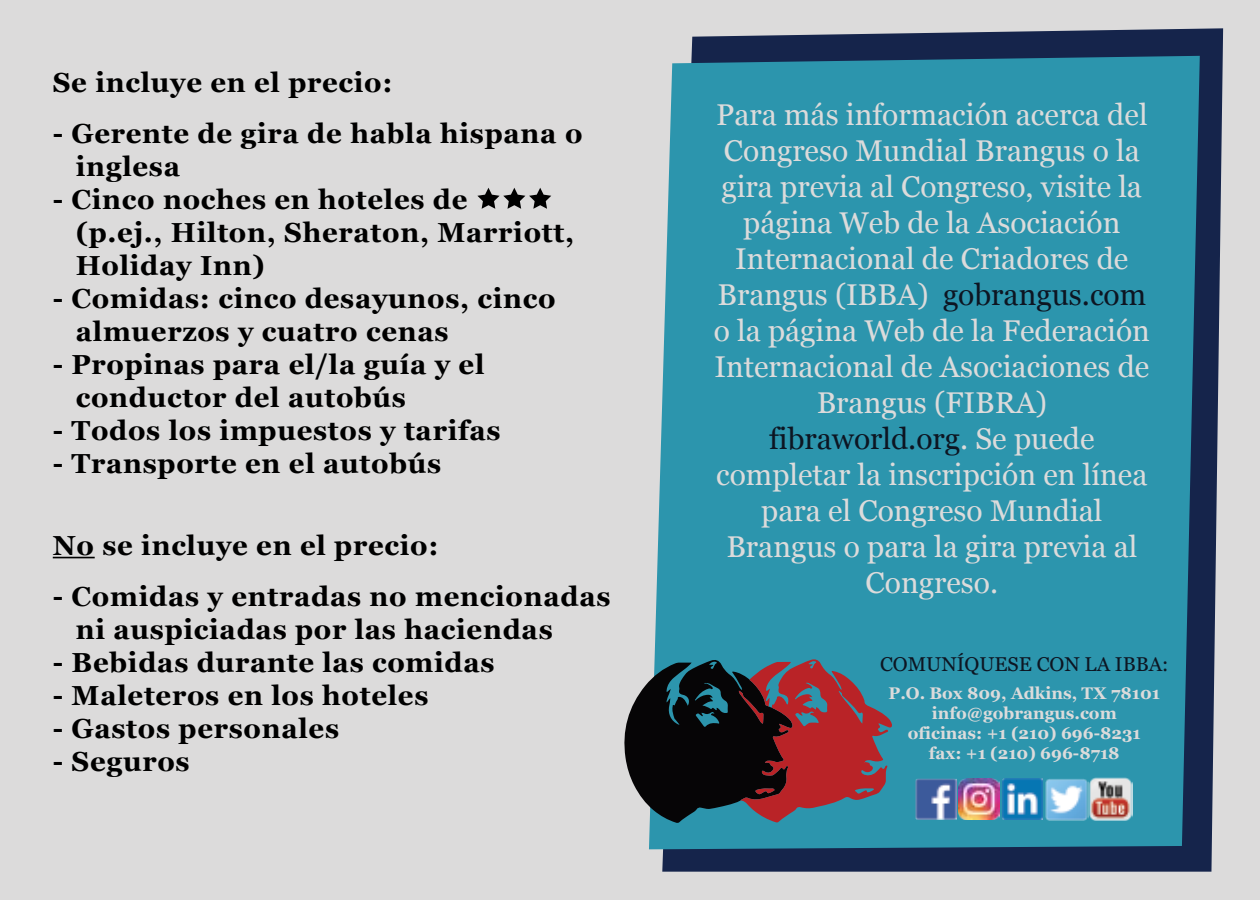
<style>
.page{position:relative;width:1260px;height:900px;background:#dcdbdb}
.page>*{position:absolute;margin:0;border:0;box-sizing:border-box;transform-origin:0 0}
.t1{font:30px/36px "Georgia";color:#dcdbdb;text-align:center}
.t2{font:700 27.5px/33px "Georgia";letter-spacing:.025em;color:#000}
.t3{font:20px "Georgia";color:#0d1522}
.t4{font:700 16.75px/20.2px "Georgia";color:#dcdbdb;text-align:center}
.s1{color:#0d1522}
</style>
<div class="page">
<hr style="left:53px;top:557px;width:42px;height:1px;background:#000">
<svg style="left:662px;top:28px;width:561px;height:844px;fill:#15244b"></svg>
<div style="left:649px;top:56px;width:551px;height:793px;background:#2c95ad"></div>
<svg style="left:624px;top:659px;width:268px;height:164px;background:#4f3a41"></svg>
<img style="left:916px;top:779px;width:40px;height:41px">
<img style="left:959px;top:779px;width:40px;height:41px">
<img style="left:1002px;top:779px;width:41px;height:41px">
<img style="left:1045px;top:777px;width:88px;height:45px">
<svg style="left:477px;top:188px;width:74px;height:21px"></svg>
<p class="t2" style="left:53px;top:64px;width:341px">Se incluye en el precio:</p>
<p class="t2" style="left:76px;top:115px;width:508px;text-indent:-23px">- Gerente de gira de habla hispana o inglesa</p>
<p class="t2" style="left:76px;top:181px;width:500px;text-indent:-23px">- Cinco noches en hoteles de<br>(p.ej., Hilton, Sheraton, Marriott,<br>Holiday Inn)</p>
<p class="t2" style="left:76px;top:280px;width:481px;text-indent:-23px">- Comidas: cinco desayunos, cinco almuerzos y cuatro cenas</p>
<p class="t2" style="left:76px;top:346px;width:410px;text-indent:-23px">- Propinas para el/la guía y el conductor del autobús</p>
<p class="t2" style="left:53px;top:412px;width:449px">- Todos los impuestos y tarifas</p>
<p class="t2" style="left:53px;top:445px;width:390px">- Transporte en el autobús</p>
<p class="t2" style="left:53px;top:528px;width:387px">No se incluye en el precio:</p>
<p class="t2" style="left:76px;top:579px;width:536px;text-indent:-23px">- Comidas y entradas no mencionadas ni auspiciadas por las haciendas</p>
<p class="t2" style="left:53px;top:645px;width:443px">- Bebidas durante las comidas</p>
<p class="t2" style="left:53px;top:678px;width:377px">- Maleteros en los hoteles</p>
<p class="t2" style="left:53px;top:711px;width:288px">- Gastos personales</p>
<p class="t2" style="left:53px;top:744px;width:138px">- Seguros</p>
<p class="t1" style="left:714px;top:96px;width:438px">Para más información acerca del<br>Congreso Mundial Brangus o la gira previa al Congreso, visite la página Web de la Asociación<br>Internacional de Criadores de<br>Brangus (IBBA) <span class="s1">gobrangus.com </span>o la página Web de la Federación<br>Internacional de Asociaciones de<br>Brangus (FIBRA) <span class="s1">fibraworld.org</span>. Se puede completar la inscripción en línea para el Congreso Mundial<br>Brangus o para la gira previa al<br>Congreso.</p>
<p class="t3" style="left:880px;top:649px;width:290px">COMUNÍQUESE CON LA IBBA:</p>
<p class="t4" style="left:889px;top:682px;width:273px">P.O. Box 809, Adkins, TX 78101 info@gobrangus.com<br>oficinas: +1 (210) 696-8231<br>fax: +1 (210) 696-8718</p>
</div>
